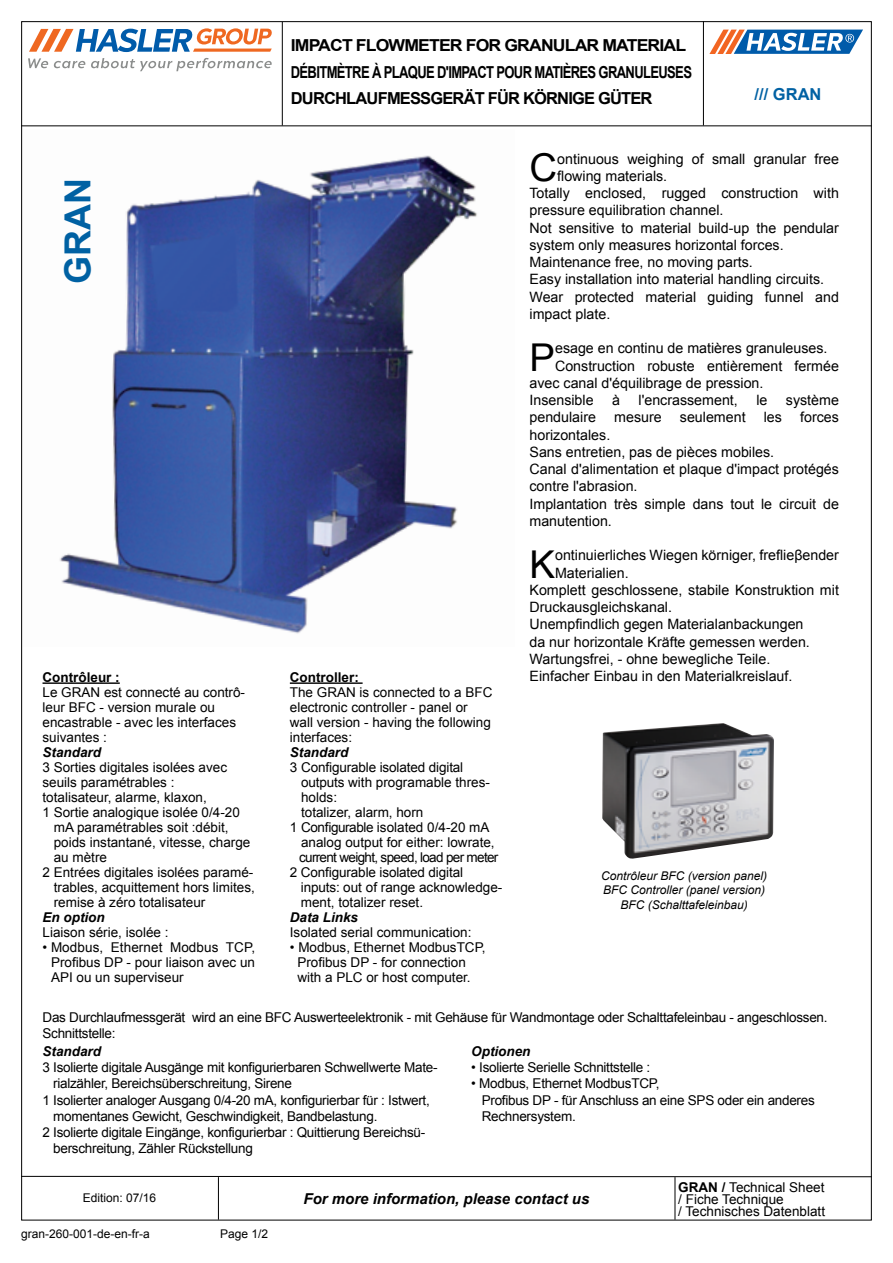
<style>
.page{position:relative;width:893px;height:1263px;background:#fff}
.page>*{position:absolute;margin:0;border:0;box-sizing:border-box;transform-origin:0 0}
.t1{font:38.4px "Arial";color:#000}
.t2{font:700 36px "Arial";color:#0061a3}
.t3{font:700 16.5px/26.5px "Arial";letter-spacing:-.05em;color:#000;scale:1.07 1}
.t4{font:700 16.5px "Arial";letter-spacing:-.05em;color:#000}
.t5{font:700 16.5px "Arial";color:#0061a3}
.t6{font:700 16.5px "Arial";letter-spacing:-.05em;color:#000;scale:.79 1}
.t7{font:italic 700 15px "Arial";color:#000}
.t8{font:14.25px/17.2px "Arial";color:#000}
.t9{font:13.5px/15px "Arial";color:#000}
.t10{font:13.5px/16.2px "Arial";letter-spacing:-.02em;color:#000}
.t11{font:italic 700 13.5px "Arial";color:#000}
.t12{font:13.5px "Arial";letter-spacing:-.05em;color:#000}
.t13{font:700 13.5px "Arial";color:#000}
.t14{font:italic 12px/14.4px "Arial";color:#000;text-align:center}
.t15{font:12px "Arial";color:#000}
.s1{font-weight:700}
</style>
<div class="page">
<img style="left:59px;top:155px;width:418px;height:479px">
<hr style="left:282px;top:22px;width:1px;height:103px;background:#000">
<hr style="left:21px;top:125px;width:851px;height:1px;background:#000">
<hr style="left:21px;top:1176px;width:851px;height:1px;background:#000">
<hr style="left:675px;top:1177px;width:1px;height:43px;background:#000">
<hr style="left:218px;top:1177px;width:1px;height:43px;background:#000">
<img style="left:602px;top:723px;width:172px;height:136px">
<hr style="left:43px;top:682px;width:77px;height:2px;background:#000">
<hr style="left:290px;top:682px;width:73px;height:2px;background:#000">
<svg style="left:28px;top:58px;width:244px;height:13px"></svg>
<svg style="left:29px;top:28px;width:243px;height:24px"></svg>
<hr style="left:703px;top:21px;width:1px;height:104px;background:#000">
<svg style="left:709px;top:30px;width:154px;height:24px"></svg>
<p class="t3" style="left:291px;top:33px;width:371px">IMPACT FLOWMETER FOR GRANULAR MATERIAL<br>DÉBITMÈTRE À PLAQUE D'IMPACT POUR MATIÈRES GRANULEU</p>
<p class="t6" style="left:667px;top:61px;width:33px">SES</p>
<p class="t4" style="left:291px;top:88px;width:363px">DURCHLAUFMESSGERÄT FÜR KÖRNIGE GÜTER</p>
<p class="t5" style="left:755px;top:83px;width:68px">/// GRAN</p>
<h1 class="t1" style="left:529px;top:142px;width:29px">C</h1>
<p class="t8" style="left:557px;top:150px;width:283px">ontinuous weighing of small granular free</p>
<p class="t8" style="left:557px;top:167px;width:112px">flowing materials.</p>
<p class="t8" style="left:529px;top:185px;width:311px">Totally enclosed, rugged construction with</p>
<p class="t8" style="left:529px;top:202px;width:196px">pressure equilibration channel.</p>
<p class="t8" style="left:529px;top:219px;width:311px">Not sensitive to material build-up the pendular</p>
<p class="t8" style="left:529px;top:236px;width:256px">system only measures horizontal forces.</p>
<p class="t8" style="left:529px;top:254px;width:225px">Maintenance free, no moving parts.</p>
<p class="t8" style="left:529px;top:271px;width:296px">Easy installation into material handling circuits.</p>
<p class="t8" style="left:529px;top:288px;width:311px">Wear protected material guiding funnel and</p>
<p class="t8" style="left:529px;top:305px;width:82px">impact plate.</p>
<h1 class="t1" style="left:529px;top:332px;width:27px">P</h1>
<p class="t8" style="left:555px;top:340px;width:274px">esage en continu de matières granuleuses.</p>
<h2 class="t2" style="left:54px;top:284px;width:107px;rotate:-90deg">GRAN</h2>
<p class="t8" style="left:555px;top:357px;width:285px">Construction robuste entièrement fermée</p>
<p class="t8" style="left:529px;top:374px;width:235px">avec canal d'équilibrage de pression.</p>
<p class="t8" style="left:529px;top:392px;width:66px">Insensible</p>
<p class="t8" style="left:612px;top:392px;width:9px">à</p>
<p class="t8" style="left:638px;top:392px;width:101px">l'encrassement,</p>
<p class="t8" style="left:756px;top:392px;width:13px">le</p>
<p class="t8" style="left:786px;top:392px;width:55px">système</p>
<p class="t8" style="left:529px;top:409px;width:68px">pendulaire</p>
<p class="t8" style="left:614px;top:409px;width:49px">mesure</p>
<p class="t8" style="left:680px;top:409px;width:67px">seulement</p>
<p class="t8" style="left:764px;top:409px;width:20px">les</p>
<p class="t8" style="left:800px;top:409px;width:40px">forces</p>
<p class="t8" style="left:529px;top:426px;width:311px">horizontales.<br>Sans entretien, pas de pièces mobiles.<br>Canal d'alimentation et plaque d'impact protégés contre l'abrasion.<br>Implantation très simple dans tout le circuit de manutention.</p>
<h1 class="t1" style="left:529px;top:539px;width:27px">K</h1>
<p class="t8" style="left:555px;top:547px;width:285px">ontinuierliches Wiegen körniger, freflieβender</p>
<p class="t8" style="left:555px;top:564px;width:75px">Materialien.</p>
<p class="t8" style="left:529px;top:581px;width:311px">Komplett geschlossene, stabile Konstruktion mit</p>
<p class="t8" style="left:529px;top:599px;width:144px">Druckausgleichskanal.</p>
<p class="t8" style="left:529px;top:616px;width:276px">Unempfindlich gegen Materialanbackungen</p>
<p class="t8" style="left:529px;top:633px;width:282px">da nur horizontale Kräfte gemessen werden.</p>
<p class="t8" style="left:529px;top:650px;width:242px">Wartungsfrei, - ohne bewegliche Teile.</p>
<p class="t8" style="left:529px;top:668px;width:264px">Einfacher Einbau in den Materialkreislauf.</p>
<p class="t13" style="left:43px;top:668px;width:79px">CONTRÔLEUR :</p>
<p class="t9" style="left:43px;top:685px;width:204px">Le GRAN est connecté au contrô&shy;leur BFC - version murale ou encastrable - avec les interfaces suivantes :</p>
<p class="t11" style="left:43px;top:743px;width:60px">Standard</p>
<p class="t9" style="left:43px;top:760px;width:186px">3 Sorties digitales isolées avec</p>
<p class="t9" style="left:43px;top:775px;width:134px">seuils paramétrables :</p>
<p class="t9" style="left:43px;top:790px;width:166px">totalisateur, alarme, klaxon,</p>
<p class="t9" style="left:43px;top:805px;width:199px">1 Sortie analogique isolée 0/4-20</p>
<p class="t9" style="left:54px;top:820px;width:176px">mA paramétrables soit :débit,</p>
<p class="t9" style="left:54px;top:835px;width:198px">poids instantané, vitesse, charge</p>
<p class="t9" style="left:54px;top:850px;width:55px">au mètre</p>
<p class="t9" style="left:43px;top:865px;width:212px">2 Entrées digitales isolées paramé-</p>
<p class="t9" style="left:54px;top:880px;width:203px">trables, acquittement hors limites,</p>
<p class="t9" style="left:54px;top:895px;width:153px">remise à zéro totalisateur</p>
<p class="t11" style="left:43px;top:908px;width:64px">En option</p>
<p class="t9" style="left:43px;top:925px;width:128px">Liaison série, isolée :</p>
<p class="t9" style="left:51px;top:940px;width:206px;text-align:justify;text-indent:-8px">• Modbus, Ethernet Modbus TCP, Profibus DP - pour liaison avec un API ou un superviseur</p>
<p class="t13" style="left:290px;top:668px;width:70px">CONTROLLER:</p>
<p class="t9" style="left:290px;top:685px;width:204px">The GRAN is connected to a BFC electronic controller - panel or wall version - having the following interfaces:</p>
<p class="t11" style="left:290px;top:743px;width:60px">Standard</p>
<p class="t9" style="left:290px;top:760px;width:175px">3 Configurable isolated digital</p>
<p class="t9" style="left:301px;top:775px;width:190px">outputs with programable thres-</p>
<p class="t9" style="left:301px;top:790px;width:38px">holds:</p>
<p class="t9" style="left:301px;top:805px;width:124px">totalizer, alarm, horn</p>
<p class="t9" style="left:290px;top:820px;width:201px">1 Configurable isolated 0/4-20 mA</p>
<p class="t9" style="left:301px;top:835px;width:195px">analog output for either: lowrate,</p>
<p class="t12" style="left:299px;top:848px;width:201px">current weight, speed, load per meter</p>
<p class="t9" style="left:290px;top:865px;width:175px">2 Configurable isolated digital</p>
<p class="t9" style="left:301px;top:880px;width:203px">inputs: out of range acknowledge-</p>
<p class="t9" style="left:301px;top:895px;width:124px">ment, totalizer reset.</p>
<p class="t11" style="left:290px;top:908px;width:70px">Data Links</p>
<p class="t9" style="left:290px;top:925px;width:183px">Isolated serial communication:</p>
<p class="t9" style="left:297px;top:940px;width:190px;text-indent:-8px">• Modbus, Ethernet ModbusTCP,<br>Profibus DP - for connection with a PLC or host computer.</p>
<p class="t10" style="left:43px;top:1009px;width:787px">Das Durchlaufmessgerät wird an eine BFC Auswerteelektronik - mit Gehäuse für Wandmontage oder Schalttafeleinbau - angeschlossen.<br>Schnittstelle:</p>
<p class="t11" style="left:43px;top:1042px;width:60px">Standard</p>
<p class="t10" style="left:43px;top:1059px;width:397px">3 Isolierte digitale Ausgänge mit konfigurierbaren Schwellwerte Mate-</p>
<p class="t10" style="left:53px;top:1075px;width:240px">rialzähler, Bereichsüberschreitung, Sirene</p>
<p class="t10" style="left:43px;top:1092px;width:389px">1 Isolierter analoger Ausgang 0/4-20 mA, konfigurierbar für : Istwert,</p>
<p class="t10" style="left:53px;top:1108px;width:326px">momentanes Gewicht, Geschwindigkeit, Bandbelastung.</p>
<p class="t10" style="left:43px;top:1124px;width:384px">2 Isolierte digitale Eingänge, konfigurierbar : Quittierung Bereichsü-</p>
<p class="t10" style="left:53px;top:1140px;width:201px">berschreitung, Zähler Rückstellung</p>
<p class="t14" style="left:601px;top:868px;width:168px">Contrôleur BFC (version panel)<br>BFC Controller (panel version)<br>BFC (Schalttafeleinbau)</p>
<p class="t11" style="left:471px;top:1042px;width:61px">Optionen</p>
<p class="t10" style="left:471px;top:1059px;width:181px">• Isolierte Serielle Schnittstelle :</p>
<p class="t10" style="left:482px;top:1075px;width:335px;text-indent:-10px">• Modbus, Ethernet ModbusTCP,<br>Profibus DP - für Anschluss an eine SPS oder ein anderes<br>Rechnersystem.</p>
<p class="t15" style="left:83px;top:1189px;width:75px">Edition: 07/16</p>
<p class="t7" style="left:304px;top:1188px;width:287px">For more information, please contact us</p>
<p class="t15" style="left:21px;top:1225px;width:130px">gran-260-001-de-en-fr-a</p>
<p class="t15" style="left:220px;top:1225px;width:50px">Page 1/2</p>
<p class="t9" style="left:678px;top:1181px;width:148px;line-height:12px"><span class="s1">GRAN /</span> Technical Sheet / Fiche Technique<br>/ Technisches Datenblatt</p>
</div>
